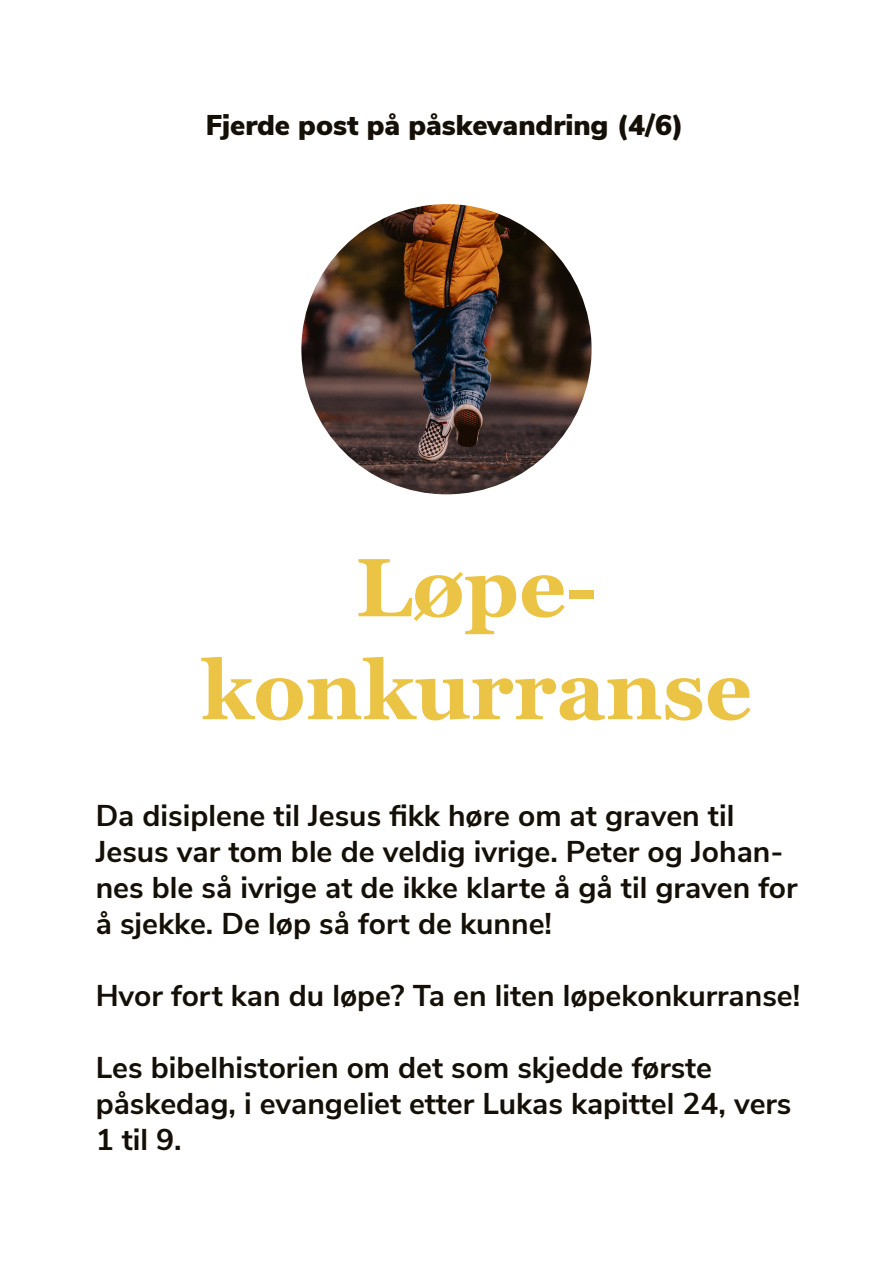
<style>
.page{position:relative;width:893px;height:1263px;background:#fff}
.page>*{position:absolute;margin:0;border:0;box-sizing:border-box;transform-origin:0 0}
.Tittel_stasjon{font:700 82.5px "Georgia";color:#ebc345}
.t1{font:700 30px/36px "Nunito Sans";color:#151007}
.t2{font:900 28.5px "Nunito Sans";color:#151007}
</style>
<div class="page">
<img style="left:301px;top:204px;width:291px;height:290px;border-radius:145px">
<p class="t2" style="left:206px;top:104px;width:479px">Fjerde post på påskevandring (4/6)</p>
<p class="Tittel_stasjon" style="left:356px;top:535px;width:243px">Løpe-</p>
<p class="Tittel_stasjon" style="left:201px;top:638px;width:552px">konkurranse</p>
<p class="t1" style="left:96px;top:795px;width:640px">Da disiplene til Jesus fikk høre om at graven til</p>
<p class="t1" style="left:96px;top:831px;width:703px">Jesus var tom ble de veldig ivrige. Peter og Johan&shy;nes ble så ivrige at de ikke klarte å gå til graven for å sjekke. De løp så fort de kunne!</p>
<p class="t1" style="left:96px;top:975px;width:706px">Hvor fort kan du løpe? Ta en liten løpekonkurranse!</p>
<p class="t1" style="left:96px;top:1047px;width:618px">Les bibelhistorien om det som skjedde første</p>
<p class="t1" style="left:96px;top:1083px;width:697px">påskedag, i evangeliet etter Lukas kapittel 24, vers<br>1 til 9.</p>
</div>
